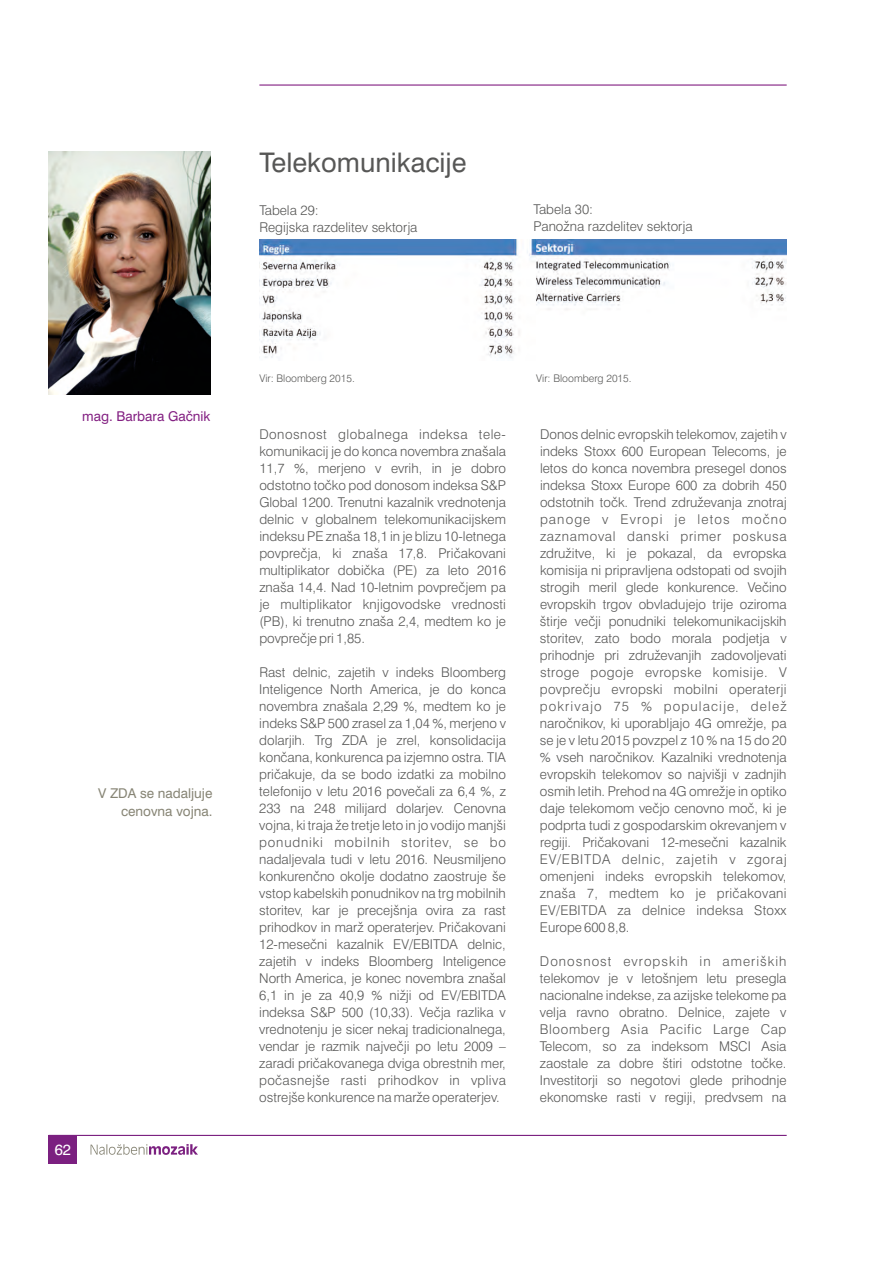
<style>
.page{position:relative;width:893px;height:1263px;background:#fff}
.page>*{position:absolute;margin:0;border:0;box-sizing:border-box;transform-origin:0 0}
.t1{font:27px "Swiss 721 BT";color:#575756}
.t2{font:15px "Swiss";color:#fff}
.t3{font:300 13.5px/16.2px "Swiss 721 BT";color:#575756}
.t4{font:300 13.5px "Swiss 721 BT";letter-spacing:.025em;color:#575756}
.t5{font:300 13.5px "Swiss 721 BT";letter-spacing:.035em;color:#575756}
.t6{font:300 13.5px "Swiss 721 BT";letter-spacing:.05em;color:#575756}
.t7{font:300 13.5px "Swiss 721 BT";letter-spacing:.06em;color:#575756}
.t8{font:300 13.5px "Swiss 721 BT";letter-spacing:.055em;color:#575756}
.t9{font:300 13.5px "Swiss 721 BT";letter-spacing:.075em;color:#575756}
.t10{font:300 13.5px "Swiss 721 BT";letter-spacing:.085em;color:#575756}
.t11{font:13.5px/17.9px "Swiss 721 BT";color:#878575;text-align:right}
.t12{font:300 13.5px "Swiss 721 BT";letter-spacing:.08em;color:#575756}
.t13{font:13.5px "Swiss 721 BT";color:#832082}
.t14{font:300 10.5px "Swiss 721 BT";color:#575756}
</style>
<div class="page">
<img style="left:259px;top:239px;width:527px;height:119px">
<svg style="left:91px;top:1144px;width:107px;height:11px"></svg>
<div style="left:49px;top:1135px;width:28px;height:28px;background:#7b2080"></div>
<hr style="left:259px;top:84px;width:528px;height:2px;background:#832082">
<hr style="left:49px;top:1135px;width:738px;height:1px;background:#7b2080">
<img style="left:49px;top:151px;width:162px;height:243px">
<h1 class="t1" style="left:259px;top:152px;width:209px">Telekomunikacije</h1>
<p class="t3" style="left:259px;top:204px;width:160px">Tabela 29:<br>Regijska razdelitev sektorja</p>
<p class="t3" style="left:534px;top:203px;width:160px">Tabela 30:<br>Panožna razdelitev sektorja</p>
<p class="t13" style="left:82px;top:411px;width:130px">mag. Barbara Gačnik</p>
<p class="t11" style="left:98px;top:786px;width:116px">V ZDA se nadaljuje cenovna vojna.</p>
<p class="t2" style="left:55px;top:1144px;width:18px">62</p>
<p class="t14" style="left:259px;top:374px;width:97px">Vir: Bloomberg 2015.</p>
<p class="t14" style="left:536px;top:374px;width:97px">Vir: Bloomberg 2015.</p>
<p class="t5" style="left:259px;top:429px;width:248px">Donosnost globalnega indeksa tele-</p>
<p class="t3" style="left:540px;top:428px;width:248px">Donos delnic evropskih telekomov, zajetih v</p>
<p class="t3" style="left:259px;top:444px;width:248px">komunikacij je do konca novembra znašala</p>
<p class="t3" style="left:540px;top:444px;width:248px">indeks Stoxx 600 European Telecoms, je</p>
<p class="t3" style="left:259px;top:461px;width:248px">11,7 %, merjeno v evrih, in je dobro</p>
<p class="t3" style="left:540px;top:461px;width:248px">letos do konca novembra presegel donos</p>
<p class="t3" style="left:259px;top:478px;width:248px">odstotno točko pod donosom indeksa S&amp;P</p>
<p class="t3" style="left:540px;top:478px;width:248px">indeksa Stoxx Europe 600 za dobrih 450</p>
<p class="t3" style="left:259px;top:495px;width:248px">Global 1200. Trenutni kazalnik vrednotenja</p>
<p class="t3" style="left:540px;top:495px;width:248px">odstotnih točk. Trend združevanja znotraj</p>
<p class="t3" style="left:259px;top:512px;width:248px">delnic v globalnem telekomunikacijskem</p>
<p class="t12" style="left:540px;top:514px;width:248px">panoge v Evropi je letos močno</p>
<p class="t3" style="left:259px;top:529px;width:248px">indeksu PE znaša 18,1 in je blizu 10-letnega</p>
<p class="t6" style="left:540px;top:531px;width:248px">zaznamoval danski primer poskusa</p>
<p class="t3" style="left:259px;top:546px;width:248px">povprečja, ki znaša 17,8. Pričakovani</p>
<p class="t3" style="left:540px;top:546px;width:248px">združitve, ki je pokazal, da evropska</p>
<p class="t3" style="left:259px;top:563px;width:248px">multiplikator dobička (PE) za leto 2016</p>
<p class="t3" style="left:540px;top:563px;width:248px">komisija ni pripravljena odstopati od svojih</p>
<p class="t3" style="left:259px;top:580px;width:248px">znaša 14,4. Nad 10-letnim povprečjem pa</p>
<p class="t3" style="left:540px;top:580px;width:248px">strogih meril glede konkurence. Večino</p>
<p class="t3" style="left:259px;top:597px;width:248px">je multiplikator knjigovodske vrednosti</p>
<p class="t3" style="left:540px;top:597px;width:248px">evropskih trgov obvladujejo trije oziroma</p>
<p class="t3" style="left:259px;top:614px;width:248px">(PB), ki trenutno znaša 2,4, medtem ko je</p>
<p class="t3" style="left:540px;top:614px;width:248px">štirje večji ponudniki telekomunikacijskih</p>
<p class="t3" style="left:259px;top:631px;width:107px">povprečje pri 1,85.</p>
<p class="t3" style="left:540px;top:631px;width:248px;line-height:17px">storitev, zato bodo morala podjetja v prihodnje pri združevanjih zadovoljevati</p>
<p class="t3" style="left:259px;top:665px;width:248px">Rast delnic, zajetih v indeks Bloomberg</p>
<p class="t5" style="left:540px;top:667px;width:248px">stroge pogoje evropske komisije. V</p>
<p class="t3" style="left:259px;top:682px;width:248px">Inteligence North America, je do konca</p>
<p class="t4" style="left:540px;top:684px;width:248px">povprečju evropski mobilni operaterji</p>
<p class="t3" style="left:259px;top:699px;width:248px">novembra znašala 2,29 %, medtem ko je</p>
<p class="t10" style="left:540px;top:701px;width:248px">pokrivajo 75 % populacije, delež</p>
<p class="t3" style="left:259px;top:716px;width:248px">indeks S&amp;P 500 zrasel za 1,04 %, merjeno v</p>
<p class="t3" style="left:540px;top:716px;width:248px">naročnikov, ki uporabljajo 4G omrežje, pa</p>
<p class="t3" style="left:259px;top:733px;width:248px">dolarjih. Trg ZDA je zrel, konsolidacija</p>
<p class="t3" style="left:540px;top:733px;width:248px">se je v letu 2015 povzpel z 10 % na 15 do 20</p>
<p class="t3" style="left:259px;top:750px;width:248px">končana, konkurenca pa izjemno ostra. TIA</p>
<p class="t3" style="left:540px;top:750px;width:248px">% vseh naročnikov. Kazalniki vrednotenja</p>
<p class="t3" style="left:259px;top:767px;width:248px">pričakuje, da se bodo izdatki za mobilno</p>
<p class="t3" style="left:540px;top:767px;width:248px">evropskih telekomov so najvišji v zadnjih</p>
<p class="t3" style="left:259px;top:784px;width:248px">telefonijo v letu 2016 povečali za 6,4 %, z</p>
<p class="t3" style="left:540px;top:784px;width:248px">osmih letih. Prehod na 4G omrežje in optiko</p>
<p class="t3" style="left:259px;top:801px;width:248px">233 na 248 milijard dolarjev. Cenovna</p>
<p class="t3" style="left:540px;top:801px;width:248px">daje telekomom večjo cenovno moč, ki je</p>
<p class="t3" style="left:259px;top:818px;width:248px">vojna, ki traja že tretje leto in jo vodijo manjši</p>
<p class="t3" style="left:540px;top:818px;width:248px">podprta tudi z gospodarskim okrevanjem v</p>
<p class="t7" style="left:259px;top:837px;width:248px">ponudniki mobilnih storitev, se bo</p>
<p class="t3" style="left:540px;top:835px;width:248px">regiji. Pričakovani 12-mesečni kazalnik</p>
<p class="t3" style="left:259px;top:852px;width:248px">nadaljevala tudi v letu 2016. Neusmiljeno</p>
<p class="t8" style="left:540px;top:854px;width:248px">EV/EBITDA delnic, zajetih v zgoraj</p>
<p class="t3" style="left:259px;top:869px;width:248px">konkurenčno okolje dodatno zaostruje še</p>
<p class="t3" style="left:540px;top:869px;width:248px">omenjeni indeks evropskih telekomov,</p>
<p class="t3" style="left:259px;top:886px;width:248px">vstop kabelskih ponudnikov na trg mobilnih</p>
<p class="t4" style="left:540px;top:888px;width:248px">znaša 7, medtem ko je pričakovani</p>
<p class="t3" style="left:259px;top:903px;width:248px">storitev, kar je precejšnja ovira za rast</p>
<p class="t3" style="left:540px;top:903px;width:248px">EV/EBITDA za delnice indeksa Stoxx</p>
<p class="t3" style="left:259px;top:920px;width:248px">prihodkov in marž operaterjev. Pričakovani</p>
<p class="t3" style="left:540px;top:920px;width:91px">Europe 600 8,8.</p>
<p class="t3" style="left:259px;top:937px;width:248px;line-height:17px">12-mesečni kazalnik EV/EBITDA delnic, zajetih v indeks Bloomberg Inteligence</p>
<p class="t9" style="left:540px;top:956px;width:248px">Donosnost evropskih in ameriških</p>
<p class="t3" style="left:259px;top:971px;width:248px">North America, je konec novembra znašal</p>
<p class="t3" style="left:540px;top:971px;width:248px">telekomov je v letošnjem letu presegla</p>
<p class="t3" style="left:259px;top:988px;width:248px">6,1 in je za 40,9 % nižji od EV/EBITDA</p>
<p class="t3" style="left:540px;top:988px;width:248px">nacionalne indekse, za azijske telekome pa</p>
<p class="t3" style="left:259px;top:1005px;width:248px">indeksa S&amp;P 500 (10,33). Večja razlika v</p>
<p class="t3" style="left:540px;top:1005px;width:248px">velja ravno obratno. Delnice, zajete v</p>
<p class="t3" style="left:259px;top:1022px;width:248px">vrednotenju je sicer nekaj tradicionalnega,</p>
<p class="t6" style="left:540px;top:1024px;width:248px">Bloomberg Asia Pacific Large Cap</p>
<p class="t3" style="left:259px;top:1039px;width:248px">vendar je razmik največji po letu 2009 –</p>
<p class="t3" style="left:540px;top:1039px;width:248px">Telecom, so za indeksom MSCI Asia</p>
<p class="t3" style="left:259px;top:1056px;width:248px">zaradi pričakovanega dviga obrestnih mer,</p>
<p class="t3" style="left:540px;top:1056px;width:248px">zaostale za dobre štiri odstotne točke.</p>
<p class="t4" style="left:259px;top:1075px;width:248px">počasnejše rasti prihodkov in vpliva</p>
<p class="t3" style="left:540px;top:1073px;width:248px">Investitorji so negotovi glede prihodnje</p>
<p class="t3" style="left:259px;top:1090px;width:242px">ostrejše konkurence na marže operaterjev.</p>
<p class="t3" style="left:540px;top:1090px;width:248px">ekonomske rasti v regiji, predvsem na</p>
</div>
